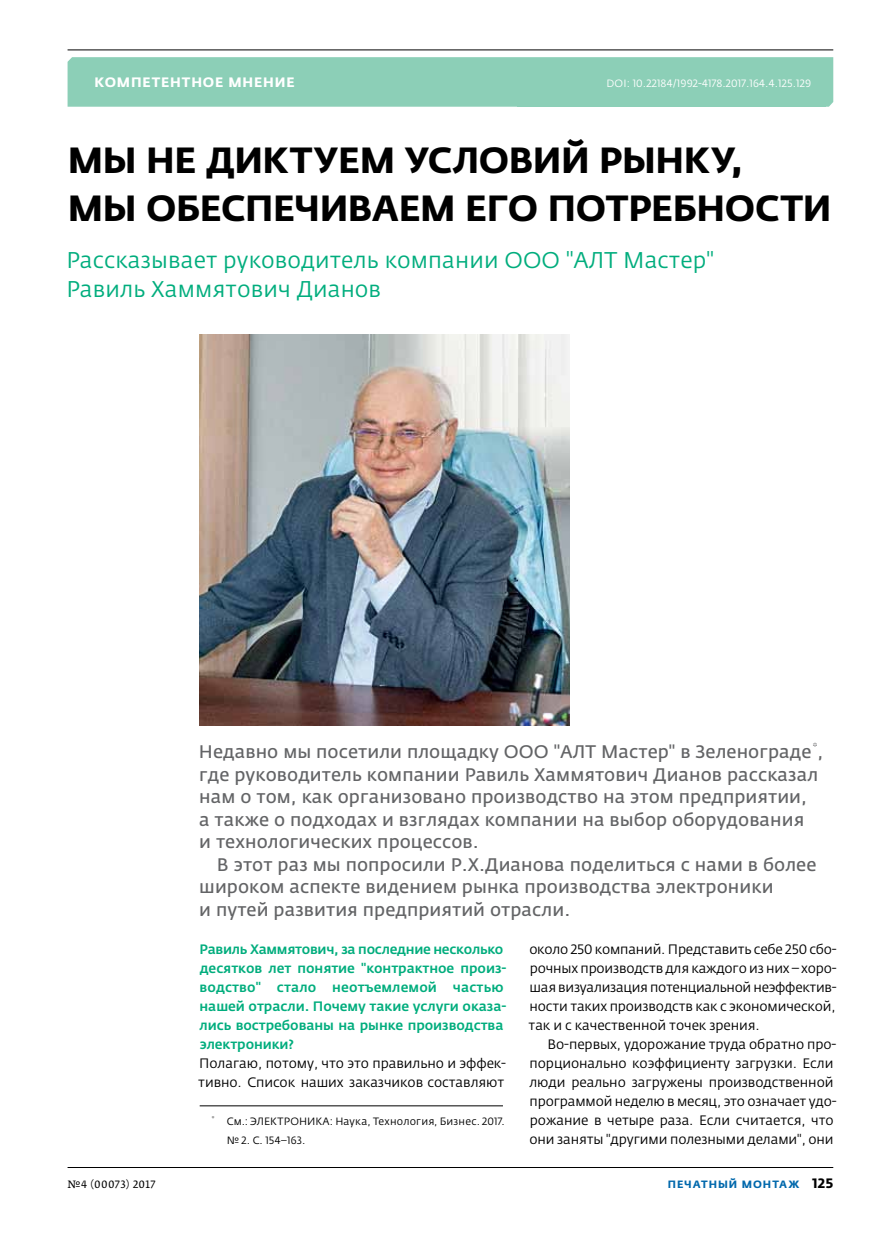
<style>
.page{position:relative;width:881px;height:1234px;background:#fff}
.page>*{position:absolute;margin:0;border:0;box-sizing:border-box;transform-origin:0 0}
.t1{font:700 36px/47.5px "Fedra Sans Pro";letter-spacing:-.015em;color:#000}
.t2{font:22.5px/28.5px "Fedra Sans Pro";letter-spacing:.005em;color:#00ad7d}
.t3{font:18px/22.5px "Fedra Sans Pro";letter-spacing:.005em;color:#636466}
.t4{font:13.5px/19px "Fedra Sans Pro";letter-spacing:-.005em;color:#000;text-align:justify}
.t5{font:500 13.5px/19px "Fedra Sans Pro";letter-spacing:-.005em;color:#00ad7d}
.t6{font:700 13.5px "Fedra Sans Alt Pro";letter-spacing:.06em;color:#fff}
.t7{font:10.5px/19px "Fedra Sans Pro";letter-spacing:.015em;color:#000}
.t8{font:10.5px "Fedra Sans Pro";letter-spacing:.015em;color:#fff}
.t9{font:700 10.5px "Fedra Sans Alt Pro";letter-spacing:.09em;color:#0068ac}
.t10{font:10.5px "Fedra Serif A Pro";letter-spacing:.035em;color:#000}
.s1{font-weight:400;font-size:18px;color:#fff}
.s2{font-weight:400;color:#000}
.s3{font-family:"Fedra Sans Pro";font-size:13.5px;color:#000}
</style>
<div class="page">
<div style="left:67px;top:57px;width:765px;height:50px;background:#8ccfb7"></div>
<hr style="left:67px;top:49px;width:765px;height:1px;background:#000">
<hr style="left:68px;top:1166px;width:764px;height:1px;background:#000">
<hr style="left:199px;top:1105px;width:303px;height:1px;background:#000">
<img style="left:200px;top:334px;width:369px;height:391px">
<div style="left:517px;top:60px;width:308px;height:46px;background:#8ccfb7"></div>
<p class="t6" style="left:95px;top:74px;width:201px">Компетентное мнение</p>
<p class="t8" style="left:705px;top:77px;width:102px">www.electronics ru</p>
<p class="t8" style="left:606px;top:77px;width:206px">DOI: 10.22184/1992-4178.2017.164.4.125.129</p>
<h1 class="t1" style="left:68px;top:137px;width:765px">Мы не диктуем условий рынку,<br>м ы обеспечиваем его потребности</h1>
<h2 class="t2" style="left:66px;top:246px;width:648px">Рассказывает руководитель компании ООО "АЛТ Мастер"<br>Равиль Хаммятович Дианов</h2>
<p class="t3" style="left:199px;top:740px;width:625px">Недавно мы посетили площадку ООО "АЛТ Мастер" в Зеленограде<sup>*</sup>, где руководитель компании Равиль Хаммятович Дианов рассказал нам о том, как организовано производство на этом предприятии,<br>а также о подходах и взглядах компании на выбор оборудования<br>и технологических процессов.</p>
<h3 class="t3" style="left:199px;top:853px;width:618px;text-indent:18px">В этот раз мы попросили Р.Х.Дианова поделиться с нами в более широком аспекте видением рынка производства электроники<br>и путей развития предприятий отрасли.</h3>
<p class="t5" style="left:198px;top:939px;width:309px">Равиль Хаммятович, за последние несколько десятков лет понятие "контрактное произ&shy;водство" стало неотъемлемой частью нашей отрасли. Почему такие услуги оказа&shy;лись востребованы на рынке производства электроники? <span class="s1">*<br></span><span class="s2">Полагаю, потому, что это правильно и эффек&shy;тивно. Список наших заказчиков составляют</span></p>
<p class="t7" style="left:227px;top:1111px;width:279px;text-indent:-15px"><sup>*</sup> См.: ЭЛЕКТРОНИКА: Наука, Технология, Бизнес. 2017. № 2. С. 154–163.</p>
<p class="t4" style="left:528px;top:939px;width:309px">около 250 компаний. Представить себе 250 сбо&shy;рочных производств для каждого из них–хоро&shy;шая визуализация потенциальной неэффектив&shy;ности таких производств как с экономической, так и с качественной точек зрения.</p>
<p class="t4" style="left:529px;top:1034px;width:308px;text-align:left;text-indent:18px">Во-первых, удорожание труда обратно про&shy;порционально коэффициенту загрузки. Если люди реально загружены производственной программой неделю в месяц, это означает удо&shy;рожание в четыре раза. Если считается, что они заняты "другими полезными делами", они</p>
<p class="t10" style="left:67px;top:1177px;width:89px">№4 (00073) 2017</p>
<p class="t9" style="left:667px;top:1177px;width:167px">печатный монтаж <span class="s3">125</span></p>
</div>
